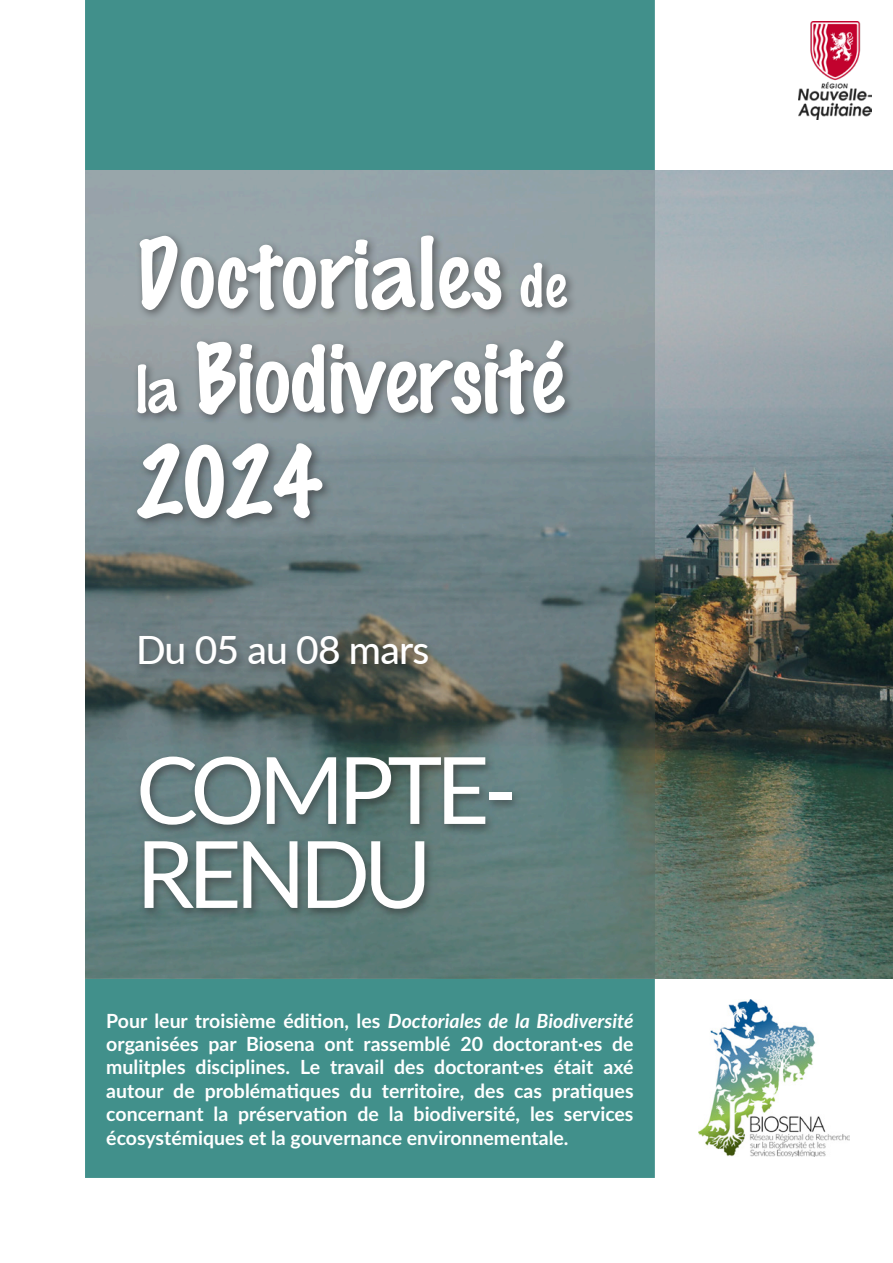
<style>
.page{position:relative;width:893px;height:1263px;background:#fff}
.page>*{position:absolute;margin:0;border:0;box-sizing:border-box;transform-origin:0 0}
.t1{font:93px/84px "Lato";letter-spacing:-.07em;color:#fff}
.t2{font:500 39px "Lato";letter-spacing:-.02em;color:#fff}
.t3{font:700 19.5px/23.4px "Lato";color:#fff;text-align:justify}
.s1{font-style:italic}
</style>
<div class="page">
<div style="left:85px;top:0;width:570px;height:1178px;background:#41908b"></div>
<img style="left:655px;top:170px;width:238px;height:808px">
<svg style="left:85px;top:170px;width:570px;height:808px;background:#6f8182"></svg>
<div style="left:135px;top:752px;width:387px;height:168px;background:#231f20;opacity:.5"></div>
<div style="left:133px;top:632px;width:305px;height:44px;background:#231f20;opacity:.5"></div>
<img style="left:798px;top:21px;width:74px;height:98px">
<img style="left:698px;top:999px;width:152px;height:158px">
<div style="left:132px;top:439px;width:201px;height:90px;background:#231f20;opacity:.5"></div>
<svg style="left:137px;top:443px;width:185px;height:75px"></svg>
<div style="left:133px;top:336px;width:443px;height:89px;background:#231f20;opacity:.5"></div>
<svg style="left:137px;top:340px;width:428px;height:75px"></svg>
<div style="left:135px;top:231px;width:443px;height:90px;background:#231f20;opacity:.5"></div>
<svg style="left:140px;top:235px;width:427px;height:75px"></svg>
<h2 class="t2" style="left:136px;top:622px;width:295px">Du 05 au 08 mars</h2>
<h1 class="t1" style="left:136px;top:744px;width:383px">COMPTE-<br>RENDU</h1>
<p class="t3" style="left:106px;top:1008px;width:529px">Pour leur troisième édition, les <span class="s1">Doctoriales de la Biodiversité </span>organisées par Biosena ont rassemblé 20 doctorant·es de mulitples disciplines. Le travail des doctorant·es était axé autour de problématiques du territoire, des cas pratiques concernant la préservation de la biodiversité, les services écosystémiques et la gouvernance environnementale.</p>
</div>
